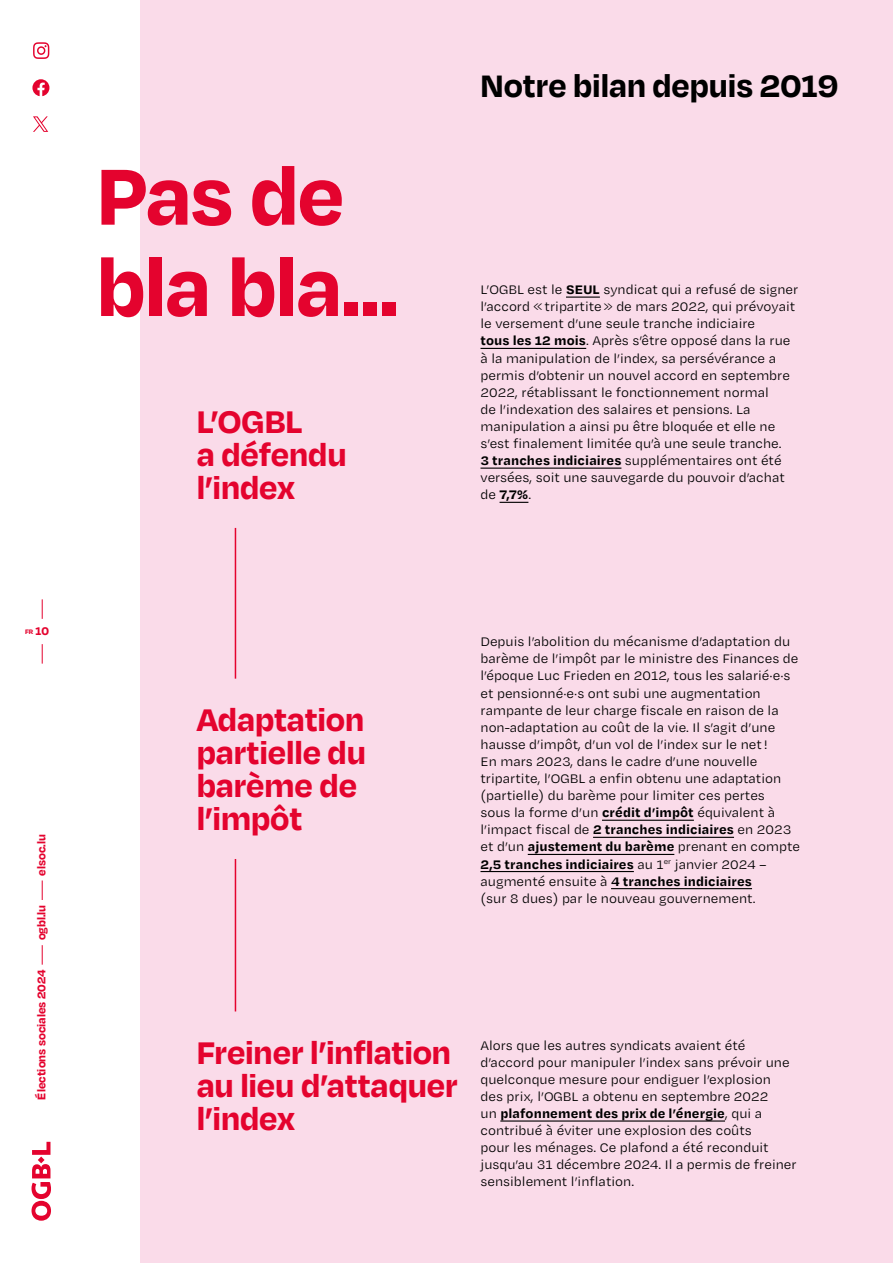
<style>
.page{position:relative;width:893px;height:1263px;background:#fff}
.page>*{position:absolute;margin:0;border:0;box-sizing:border-box;transform-origin:0 0}
.t1{font:700 91.35px/91.3px "Degular";letter-spacing:-.015em;color:#e4032e}
.t2{font:700 36px/33px "Degular";letter-spacing:-.005em;color:#e4032e}
.t3{font:700 35.7px "Degular";color:#000}
.t4{font:14.25px/17.1px "Degular Text";color:#000}
.t5{font:700 12.9px "Degular";color:#e4032e}
.t6{font:700 7.5px "Degular";color:#e4032e}
.s1{font-size:12.9px}
.s2{font-weight:700}
</style>
<div class="page">
<div style="left:141px;top:0;width:752px;height:1263px;background:#fadbe9"></div>
<hr style="left:566px;top:297px;width:34px;height:1px;background:#000">
<hr style="left:480px;top:348px;width:106px;height:1px;background:#000">
<hr style="left:480px;top:468px;width:141px;height:1px;background:#000">
<svg style="left:500px;top:502px;width:28px;height:1px"></svg>
<hr style="left:602px;top:820px;width:92px;height:1px;background:#000">
<hr style="left:593px;top:837px;width:141px;height:1px;background:#000">
<hr style="left:528px;top:854px;width:146px;height:1px;background:#000">
<hr style="left:480px;top:871px;width:154px;height:1px;background:#000">
<hr style="left:611px;top:888px;width:141px;height:1px;background:#000">
<hr style="left:500px;top:1120px;width:225px;height:1px;background:#000">
<hr style="left:235px;top:528px;width:1px;height:151px;background:#e4032e">
<hr style="left:235px;top:859px;width:1px;height:152px;background:#e4032e">
<svg style="left:32px;top:1142px;width:19px;height:79px"></svg>
<svg style="left:42px;top:945px;width:1px;height:20px"></svg>
<svg style="left:42px;top:880px;width:1px;height:20px"></svg>
<svg style="left:32px;top:79px;width:17px;height:17px"></svg>
<svg style="left:33px;top:116px;width:15px;height:16px"></svg>
<svg style="left:33px;top:42px;width:16px;height:17px"></svg>
<svg style="left:42px;top:599px;width:1px;height:20px"></svg>
<svg style="left:42px;top:644px;width:1px;height:20px"></svg>
<p class="t6" style="left:25px;top:627px;width:26px">FR <span class="s1">10</span></p>
<p class="t5" style="left:33px;top:876px;width:43px;rotate:-90deg">elsoc.lu</p>
<p class="t5" style="left:33px;top:940px;width:37px;rotate:-90deg">ogbl.lu</p>
<p class="t5" style="left:33px;top:1099px;width:132px;rotate:-90deg">Élections sociales 2024</p>
<h1 class="t1" style="left:97px;top:146px;width:303px">Pas de bla bla...</h1>
<h2 class="t2" style="left:197px;top:404px;width:151px">L’OGBL<br>a défendu l’index</h2>
<h3 class="t3" style="left:480px;top:63px;width:359px">Notre bilan depuis 2019</h3>
<p class="t4" style="left:480px;top:280px;width:319px">L’OGBL est le <span class="s2">SEUL</span> syndicat qui a refusé de signer l’accord « tripartite » de mars 2022, qui prévoyait le versement d’une seule tranche indiciaire<br><span class="s2">tous les 12 mois</span>. Après s’être opposé dans la rue à la manipulation de l’index, sa persévérance a permis d’obtenir un nouvel accord en septembre 2022, rétablissant le fonctionnement normal<br>de l’indexation des salaires et pensions. La manipulation a ainsi pu être bloquée et elle ne s’est finalement limitée qu’à une seule tranche.<br><span class="s2">3 tranches indiciaires</span> supplémentaires ont été versées, soit une sauvegarde du pouvoir d’achat de <span class="s2">7,7%</span>.</p>
<h2 class="t2" style="left:197px;top:702px;width:171px">Adaptation partielle du barème de l’impôt</h2>
<p class="t4" style="left:480px;top:633px;width:321px">Depuis l’abolition du mécanisme d’adaptation du barème de l’impôt par le ministre des Finances de l’époque Luc Frieden en 2012, tous les salarié·e·s et pensionné·e·s ont subi une augmentation rampante de leur charge fiscale en raison de la non-adaptation au coût de la vie. Il s’agit d’une hausse d’impôt, d’un vol de l’index sur le net !<br>En mars 2023, dans le cadre d’une nouvelle tripartite, l’OGBL a enfin obtenu une adaptation (partielle) du barème pour limiter ces pertes<br>sous la forme d’un <span class="s2">crédit d’impôt</span> équivalent à l’impact fiscal de <span class="s2">2 tranches indiciaires</span> en 2023 et d’un <span class="s2">ajustement du barème</span> prenant en compte <span class="s2">2,5 tranches indiciaires</span> au 1<sup>er</sup> janvier 2024 – augmenté ensuite à <span class="s2">4 tranches indiciaires<br></span>(sur 8 dues) par le nouveau gouvernement.</p>
<h2 class="t2" style="left:197px;top:1034px;width:263px">Freiner l’inflation au lieu d’attaquer l’index</h2>
<p class="t4" style="left:480px;top:1036px;width:318px">Alors que les autres syndicats avaient été d’accord pour manipuler l’index sans prévoir une quelconque mesure pour endiguer l’explosion des prix, l’OGBL a obtenu en septembre 2022<br>un <span class="s2">plafonnement des prix de l’énergie</span>, qui a contribué à éviter une explosion des coûts<br>pour les ménages. Ce plafond a été reconduit jusqu’au 31 décembre 2024. Il a permis de freiner sensiblement l’inflation.</p>
</div>
